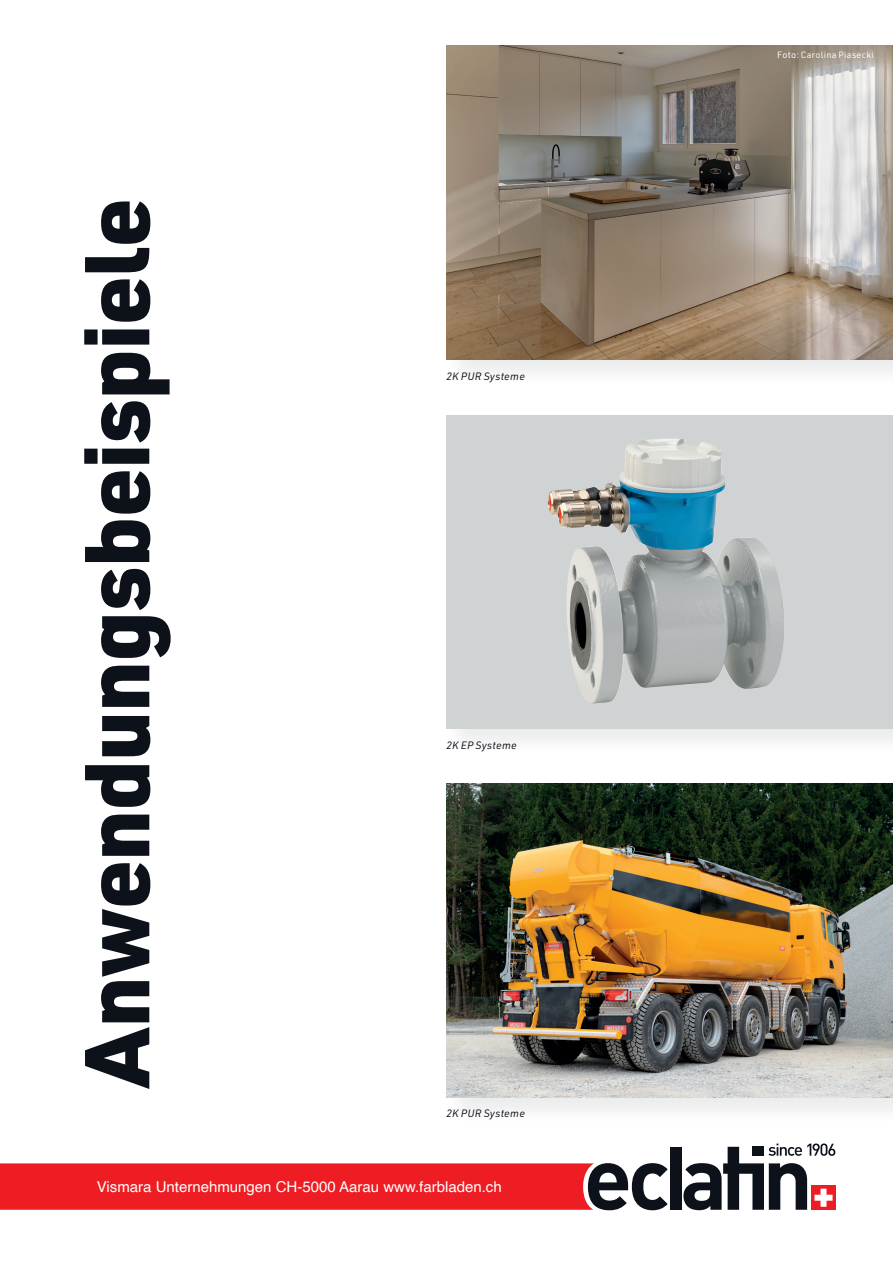
<style>
.page{position:relative;width:893px;height:1263px;background:#fff}
.page>*{position:absolute;margin:0;border:0;box-sizing:border-box;transform-origin:0 0}
.t1{font:900 90px "URWDIN";letter-spacing:-.015em;color:#0d121a}
.t2{font:15px "Helvetica";color:#fff}
.t3{font:italic 10.5px "URWDIN";letter-spacing:.02em;color:#0d121a}
.t4{font:9px "URWDIN";letter-spacing:.04em;color:#fff}
</style>
<div class="page">
<svg style="left:0;top:1163px;width:668px;height:47px;background:#e02c31"></svg>
<div style="left:670px;top:1147px;width:11px;height:63px;background:#0d121a"></div>
<div style="left:811px;top:1186px;width:25px;height:24px;background:#ee1d23"></div>
<svg style="left:683px;top:1143px;width:152px;height:67px"></svg>
<div style="left:444px;top:43px;width:449px;height:345px;background:#0d121a;opacity:.09"></div>
<img style="left:446px;top:46px;width:447px;height:313px">
<div style="left:444px;top:412px;width:449px;height:345px;background:#f7f7f7"></div>
<svg style="left:446px;top:415px;width:447px;height:313px;background:#c3cacc"></svg>
<img style="left:548px;top:438px;width:115px;height:266px">
<div style="left:444px;top:781px;width:449px;height:345px;background:#0d121a;opacity:.09"></div>
<img style="left:446px;top:784px;width:447px;height:313px">
<h1 class="t1" style="left:54px;top:1086px;width:890px;rotate:-90deg">Anwendungsbeispiele</h1>
<p class="t3" style="left:446px;top:369px;width:80px">2K PUR Systeme</p>
<p class="t3" style="left:446px;top:738px;width:72px">2K EP Systeme</p>
<p class="t3" style="left:446px;top:1107px;width:80px">2K PUR Systeme</p>
<p class="t2" style="left:97px;top:1180px;width:406px">Vismara Unternehmungen CH-5000 Aarau www.farbladen.ch</p>
<p class="t4" style="left:777px;top:49px;width:98px">Foto: Carolina Piasecki</p>
</div>
